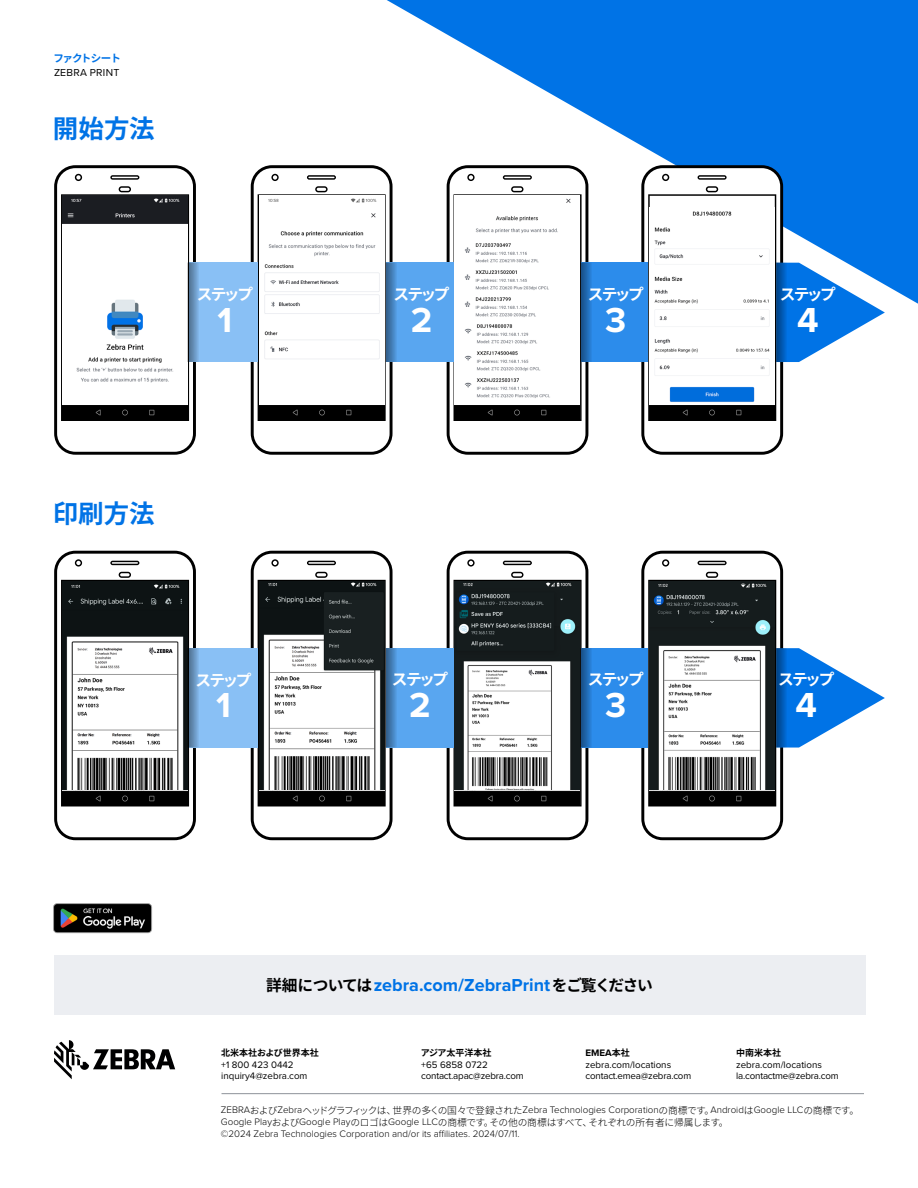
<style>
.page{position:relative;width:918px;height:1188px;background:#fff}
.page>*{position:absolute;margin:0;border:0;box-sizing:border-box;transform-origin:0 0}
.Body{font:700 36px "Proxima Nova";color:#fff}
.Heading{font:700 25.5px "Noto Sans CJ Kjp";color:#0073e6}
.CTA-Call_To_Action{font:700 18px "Proxima Nova";color:#0073e6}
.Body-2{font:700 15.75px "Noto Sans CJ Kjp";letter-spacing:-.145em;color:#fff}
.t1{font:10.5px "Proxima Nova";letter-spacing:.025em;color:#000}
.Collateral_Type{font:700 10.5px "Noto Sans CJ Kjp";letter-spacing:-.105em;color:#0073e6}
.Legal-NALA{font:300 9.75px/12px "Proxima Nova";color:#000}
.t2{font:9.75px "Proxima Nova";color:#000}
.t3{font:9.75px "Proxima Nova";letter-spacing:-.02em;color:#000}
.t4{font:700 9.75px "Proxima Nova";color:#000}
.t5{font:700 9px "Noto Sans CJ Kjp";color:#000}
.s1{font-family:"Noto Sans CJ Kjp";font-size:15.75px;color:#000}
.s2{font-family:"Noto Sans CJ Kjp";font-size:9px}
.s3{font-family:"Noto Sans CJ Kjp"}
</style>
<div class="page">
<img style="left:53px;top:903px;width:99px;height:31px">
<svg style="left:387px;top:0;width:531px;height:304px;fill:#0073e6"></svg>
<svg style="left:54px;top:165px;width:142px;height:290px"></svg>
<img style="left:63px;top:196px;width:124px;height:209px">
<div style="left:63px;top:405px;width:124px;height:15px;background:#000"></div>
<svg style="left:251px;top:165px;width:142px;height:290px"></svg>
<img style="left:259px;top:196px;width:125px;height:209px">
<div style="left:259px;top:405px;width:125px;height:15px;background:#000"></div>
<svg style="left:447px;top:165px;width:141px;height:290px"></svg>
<img style="left:455px;top:196px;width:125px;height:209px">
<div style="left:455px;top:405px;width:125px;height:15px;background:#000"></div>
<div style="left:189px;top:263px;width:69px;height:99px;background:#89c0f5"></div>
<div style="left:386px;top:263px;width:68px;height:99px;background:#59a6f0"></div>
<div style="left:582px;top:263px;width:66px;height:99px;background:#2c8ceb"></div>
<svg style="left:641px;top:165px;width:244px;height:290px"></svg>
<svg style="left:776px;top:263px;width:19px;height:99px"></svg>
<svg style="left:581px;top:263px;width:11px;height:99px"></svg>
<svg style="left:386px;top:263px;width:11px;height:99px"></svg>
<svg style="left:188px;top:263px;width:11px;height:99px"></svg>
<svg style="left:54px;top:551px;width:142px;height:289px"></svg>
<img style="left:63px;top:581px;width:124px;height:210px">
<div style="left:63px;top:791px;width:124px;height:14px;background:#000"></div>
<svg style="left:251px;top:551px;width:142px;height:289px"></svg>
<img style="left:259px;top:581px;width:125px;height:210px">
<div style="left:259px;top:791px;width:125px;height:14px;background:#000"></div>
<svg style="left:447px;top:551px;width:141px;height:289px"></svg>
<img style="left:455px;top:581px;width:125px;height:210px">
<div style="left:455px;top:791px;width:125px;height:14px;background:#000"></div>
<div style="left:189px;top:648px;width:69px;height:100px;background:#89c0f5"></div>
<div style="left:386px;top:648px;width:68px;height:100px;background:#59a6f0"></div>
<div style="left:582px;top:648px;width:66px;height:100px;background:#2c8ceb"></div>
<svg style="left:641px;top:551px;width:244px;height:289px"></svg>
<svg style="left:776px;top:648px;width:19px;height:99px"></svg>
<svg style="left:581px;top:648px;width:11px;height:99px"></svg>
<svg style="left:386px;top:648px;width:11px;height:99px"></svg>
<svg style="left:188px;top:648px;width:11px;height:99px"></svg>
<svg style="left:54px;top:1040px;width:121px;height:39px"></svg>
<hr style="left:222px;top:1093px;width:642px;height:1px;background:#8e9299">
<div style="left:54px;top:955px;width:811px;height:59px;background:#eceef2"></div>
<p class="Collateral_Type" style="left:53px;top:52px;width:69px">ファクトシート</p>
<p class="t1" style="left:54px;top:65px;width:67px">ZEBRA PRINT</p>
<p class="Heading" style="left:53px;top:114px;width:104px">開始方法</p>
<p class="Body-2" style="left:197px;top:285px;width:58px">ステップ</p>
<p class="Body" style="left:218px;top:293px;width:16px">1</p>
<p class="Heading" style="left:53px;top:499px;width:103px">印刷方法</p>
<p class="Body-2" style="left:195px;top:671px;width:58px">ステップ</p>
<p class="Body" style="left:216px;top:678px;width:16px">1</p>
<p class="Body-2" style="left:393px;top:285px;width:58px">ステップ</p>
<p class="Body" style="left:411px;top:293px;width:23px">2</p>
<p class="Body-2" style="left:392px;top:671px;width:58px">ステップ</p>
<p class="Body" style="left:409px;top:678px;width:23px">2</p>
<p class="Body-2" style="left:588px;top:285px;width:58px">ステップ</p>
<p class="Body" style="left:605px;top:293px;width:23px">3</p>
<p class="Body-2" style="left:780px;top:285px;width:58px">ステップ</p>
<p class="Body" style="left:797px;top:293px;width:23px">4</p>
<p class="Body-2" style="left:588px;top:671px;width:58px">ステップ</p>
<p class="Body" style="left:605px;top:678px;width:23px">3</p>
<p class="Body-2" style="left:778px;top:671px;width:58px">ステップ</p>
<p class="Body" style="left:796px;top:678px;width:23px">4</p>
<p class="CTA-Call_To_Action" style="left:266px;top:971px;width:388px"><span class="s1">詳細については</span>zebra.com/ZebraPrint<span class="s1">をご覧ください</span></p>
<p class="t5" style="left:221px;top:1047px;width:99px">北米本社および世界本社</p>
<p class="t2" style="left:221px;top:1058px;width:74px">+1 800 423 0442</p>
<p class="t2" style="left:221px;top:1068px;width:88px">inquiry4@zebra.com</p>
<p class="t5" style="left:421px;top:1047px;width:72px">アジア太平洋本社</p>
<p class="t2" style="left:421px;top:1058px;width:68px">+65 6858 0722</p>
<p class="t3" style="left:421px;top:1068px;width:104px">contact.apac@zebra.com</p>
<p class="t4" style="left:586px;top:1045px;width:46px">EMEA<span class="s2">本社</span></p>
<p class="t2" style="left:586px;top:1058px;width:87px">zebra.com/locations</p>
<p class="t3" style="left:586px;top:1068px;width:107px">contact.emea@zebra.com</p>
<p class="t5" style="left:736px;top:1047px;width:46px">中南米本社</p>
<p class="t2" style="left:736px;top:1058px;width:87px">zebra.com/locations</p>
<p class="t3" style="left:736px;top:1068px;width:104px">la.contactme@zebra.com</p>
<p class="Legal-NALA" style="left:221px;top:1104px;width:640px">ZEBRA<span class="s3">および</span>Zebra<span class="s3">ヘッドグラフィックは、世界の多くの国々で登録された</span>Zebra Technologies Corporation<span class="s3">の商標です。</span>Android<span class="s3">は</span>Google LLC<span class="s3">の商標です。<br></span>Google Play<span class="s3">および</span>Google Play<span class="s3">のロゴは</span>Google LLC<span class="s3">の商標です。その他の商標はすべて、それぞれの所有者に帰属します。<br></span>©2024 Zebra Technologies Corporation and/or its affiliates. 2024/07/11.</p>
</div>
